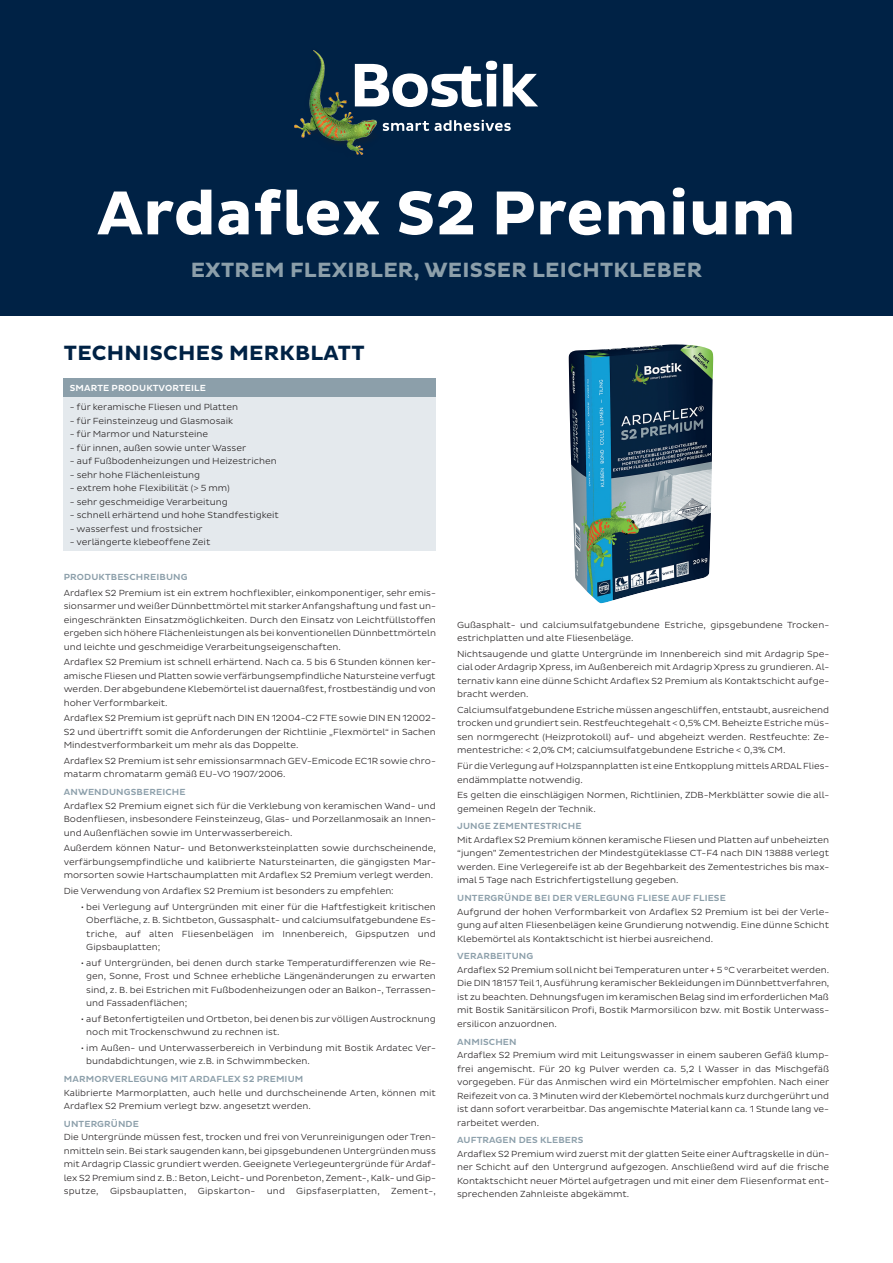
<style>
.page{position:relative;width:893px;height:1263px;background:#fff}
.page>*{position:absolute;margin:0;border:0;box-sizing:border-box;transform-origin:0 0}
.t1{font:700 63px "Bostik";color:#fff}
.t2{font:700 21px "Bostik";letter-spacing:.015em;color:#8c9faa}
.t3{font:700 21px "Bostik";letter-spacing:.015em;color:#002245}
.t4{font:300 9px/13.5px "Bostik";color:#231f20;text-align:justify}
.t5{font:500 9px "Bostik";letter-spacing:.015em;color:#8c9faa}
.t6{font:300 9px "Bostik";letter-spacing:.02em;color:#231f20}
.t7{font:500 9px "Bostik";letter-spacing:.015em;color:#fff}
</style>
<div class="page">
<div style="left:0;top:0;width:893px;height:316px;background:#002245"></div>
<img style="left:295px;top:51px;width:82px;height:103px">
<svg style="left:383px;top:121px;width:46px;height:10px"></svg>
<svg style="left:435px;top:120px;width:76px;height:11px"></svg>
<svg style="left:355px;top:61px;width:183px;height:46px"></svg>
<img style="left:569px;top:344px;width:144px;height:259px">
<div style="left:64px;top:379px;width:372px;height:18px;background:#8c9faa"></div>
<div style="left:64px;top:397px;width:372px;height:154px;background:#e4e9ed"></div>
<h1 class="t1" style="left:97px;top:177px;width:700px">Ardaflex S2 Premium</h1>
<h2 class="t2" style="left:191px;top:257px;width:513px">EXTREM FLEXIBLER, WEISSER LEICHTKLEBER</h2>
<h2 class="t3" style="left:64px;top:341px;width:302px">TECHNISCHES MERKBLATT</h2>
<p class="t7" style="left:70px;top:383px;width:138px">SMARTE PRODUKTVORTEILE</p>
<p class="t4" style="left:70px;top:400px;width:170px">- für keramische Fliesen und Platten</p>
<p class="t4" style="left:70px;top:414px;width:165px">- für Feinsteinzeug und Glasmosaik</p>
<p class="t4" style="left:70px;top:427px;width:140px">- für Marmor und Natursteine</p>
<p class="t4" style="left:70px;top:441px;width:178px">- für innen, außen sowie unter Wasser</p>
<p class="t4" style="left:70px;top:454px;width:208px">- auf Fußbodenheizungen und Heizestrichen</p>
<p class="t4" style="left:70px;top:468px;width:132px">- sehr hohe Flächenleistung</p>
<p class="t4" style="left:70px;top:481px;width:162px">- extrem hohe Flexibilität (&gt; 5 mm)</p>
<p class="t4" style="left:70px;top:495px;width:159px">- sehr geschmeidige Verarbeitung</p>
<p class="t4" style="left:70px;top:508px;width:211px">- schnell erhärtend und hohe Standfestigkeit</p>
<p class="t4" style="left:70px;top:522px;width:134px">- wasserfest und frostsicher</p>
<p class="t4" style="left:70px;top:535px;width:142px">- verlängerte klebeoffene Zeit</p>
<p class="t5" style="left:64px;top:572px;width:125px">PRODUKTBESCHREIBUNG</p>
<p class="t4" style="left:64px;top:586px;width:374px">Ardaflex S2 Premium ist ein extrem hochflexibler, einkomponentiger, sehr emis&shy;sionsarmer und weißer Dünnbettmörtel mit starker Anfangshaftung und fast un&shy;eingeschränkten Einsatzmöglichkeiten. Durch den Einsatz von Leichtfüllstoffen ergeben sich höhere Flächenleistungen als bei konventionellen Dünnbettmörteln und leichte und geschmeidige Verarbeitungseigenschaften.</p>
<p class="t4" style="left:64px;top:655px;width:374px">Ardaflex S2 Premium ist schnell erhärtend. Nach ca. 5 bis 6 Stunden können ker&shy;amische Fliesen und Platten sowie verfärbungsempfindliche Natursteine verfugt werden. Der abgebundene Klebemörtel ist dauernaßfest, frostbeständig und von hoher Verformbarkeit.</p>
<p class="t4" style="left:64px;top:711px;width:374px">Ardaflex S2 Premium ist geprüft nach DIN EN 12004-C2 FTE sowie DIN EN 12002- S2 und übertrifft somit die Anforderungen der Richtlinie „Flexmörtel“ in Sachen Mindestverformbarkeit um mehr als das Doppelte.</p>
<p class="t4" style="left:64px;top:754px;width:374px">Ardaflex S2 Premium ist sehr emissionsarmnach GEV-Emicode EC1R sowie chro&shy;matarm chromatarm gemäß EU-VO 1907/2006.</p>
<p class="t5" style="left:64px;top:787px;width:123px">ANWENDUNGSBEREICHE</p>
<p class="t4" style="left:64px;top:799px;width:374px">Ardaflex S2 Premium eignet sich für die Verklebung von keramischen Wand- und Bodenfliesen, insbesondere Feinsteinzeug, Glas- und Porzellanmosaik an Innen&shy;und Außenflächen sowie im Unterwasserbereich.</p>
<p class="t4" style="left:64px;top:841px;width:374px">Außerdem können Natur- und Betonwerksteinplatten sowie durchscheinende, verfärbungsempfindliche und kalibrierte Natursteinarten, die gängigsten Mar&shy;morsorten sowie Hartschaumplatten mit Ardaflex S2 Premium verlegt werden.</p>
<p class="t4" style="left:64px;top:884px;width:331px">Die Verwendung von Ardaflex S2 Premium ist besonders zu empfehlen:</p>
<p class="t4" style="left:86px;top:900px;width:351px;text-indent:-6px">• bei Verlegung auf Untergründen mit einer für die Haftfestigkeit kritischen Oberfläche, z. B. Sichtbeton, Gussasphalt- und calciumsulfatgebundene Es&shy;triche, auf alten Fliesenbelägen im Innenbereich, Gipsputzen und Gipsbauplatten;</p>
<p class="t4" style="left:86px;top:956px;width:351px;text-indent:-6px">• auf Untergründen, bei denen durch starke Temperaturdifferenzen wie Re&shy;gen, Sonne, Frost und Schnee erhebliche Längenänderungen zu erwarten sind, z. B. bei Estrichen mit Fußbodenheizungen oder an Balkon-, Terrassen&shy;und Fassadenflächen;</p>
<p class="t4" style="left:86px;top:1012px;width:351px;text-indent:-6px">• auf Betonfertigteilen und Ortbeton, bei denen bis zur völligen Austrocknung noch mit Trockenschwund zu rechnen ist.</p>
<p class="t4" style="left:86px;top:1041px;width:351px;text-indent:-6px">• im Außen- und Unterwasserbereich in Verbindung mit Bostik Ardatec Ver&shy;bundabdichtungen, wie z.B. in Schwimmbecken.</p>
<p class="t5" style="left:64px;top:1074px;width:241px">MARMORVERLEGUNG MIT ARDAFLEX S2 PREMIUM</p>
<p class="t4" style="left:64px;top:1086px;width:374px">Kalibrierte Marmorplatten, auch helle und durchscheinende Arten, können mit<br>Ardaflex S2 Premium verlegt bzw. angesetzt werden.</p>
<p class="t5" style="left:64px;top:1119px;width:77px">UNTERGRÜNDE</p>
<p class="t4" style="left:64px;top:1131px;width:374px">Die Untergründe müssen fest, trocken und frei von Verunreinigungen oder Tren&shy;nmitteln sein. Bei stark saugenden kann, bei gipsgebundenen Untergründen muss mit Ardagrip Classic grundiert werden. Geeignete Verlegeuntergründe für Ardaf&shy;lex S2 Premium sind z. B.: Beton, Leicht- und Porenbeton, Zement-, Kalk- und Gip&shy;sputze,</p>
<p class="t6" style="left:110px;top:1186px;width:78px">Gipsbauplatten,</p>
<p class="t6" style="left:198px;top:1186px;width:59px">Gipskarton-</p>
<p class="t4" style="left:267px;top:1185px;width:20px">und</p>
<p class="t6" style="left:296px;top:1186px;width:85px">Gipsfaserplatten,</p>
<p class="t4" style="left:391px;top:1185px;width:46px">Zement-,</p>
<p class="t4" style="left:457px;top:618px;width:374px">Gußasphalt- und calciumsulfatgebundene Estriche, gipsgebundene Trocken&shy;estrichplatten und alte Fliesenbeläge.</p>
<p class="t4" style="left:457px;top:647px;width:374px">Nichtsaugende und glatte Untergründe im Innenbereich sind mit Ardagrip Spe&shy;cial oder Ardagrip Xpress, im Außenbereich mit Ardagrip Xpress zu grundieren. Al&shy;ternativ kann eine dünne Schicht Ardaflex S2 Premium als Kontaktschicht aufge&shy;bracht werden.</p>
<p class="t4" style="left:457px;top:703px;width:374px">Calciumsulfatgebundene Estriche müssen angeschliffen, entstaubt, ausreichend trocken und grundiert sein. Restfeuchtegehalt &lt; 0,5% CM. Beheizte Estriche müs&shy;sen normgerecht (Heizprotokoll) auf- und abgeheizt werden. Restfeuchte: Ze&shy;mentestriche: &lt; 2,0% CM; calciumsulfatgebundene Estriche &lt; 0,3% CM.</p>
<p class="t4" style="left:457px;top:759px;width:374px">Für die Verlegung auf Holzspannplatten ist eine Entkopplung mittels ARDAL Flies&shy;endämmplatte notwendig.</p>
<p class="t4" style="left:457px;top:788px;width:374px">Es gelten die einschlägigen Normen, Richtlinien, ZDB-Merkblätter sowie die all&shy;gemeinen Regeln der Technik.</p>
<p class="t5" style="left:457px;top:821px;width:126px">JUNGE ZEMENTESTRICHE</p>
<p class="t4" style="left:457px;top:833px;width:374px">Mit Ardaflex S2 Premium können keramische Fliesen und Platten auf unbeheizten “jungen” Zementestrichen der Mindestgüteklasse CT-F4 nach DIN 13888 verlegt werden. Eine Verlegereife ist ab der Begehbarkeit des Zementestriches bis max&shy;imal 5 Tage nach Estrichfertigstellung gegeben.</p>
<p class="t5" style="left:457px;top:893px;width:270px">UNTERGRÜNDE BEI DER VERLEGUNG FLIESE AUF FLIESE</p>
<p class="t4" style="left:457px;top:905px;width:374px">Aufgrund der hohen Verformbarkeit von Ardaflex S2 Premium ist bei der Verle&shy;gung auf alten Fliesenbelägen keine Grundierung notwendig. Eine dünne Schicht Klebemörtel als Kontaktschicht ist hierbei ausreichend.</p>
<p class="t5" style="left:457px;top:951px;width:78px">VERARBEITUNG</p>
<p class="t4" style="left:457px;top:963px;width:374px">Ardaflex S2 Premium soll nicht bei Temperaturen unter + 5 °C verarbeitet werden.<br>Die DIN 18157 Teil 1, Ausführung keramischer Bekleidungen im Dünnbettverfahren, ist zu beachten. Dehnungsfugen im keramischen Belag sind im erforderlichen Maß mit Bostik Sanitärsilicon Profi, Bostik Marmorsilicon bzw. mit Bostik Unterwass&shy;ersilicon anzuordnen.</p>
<p class="t5" style="left:457px;top:1036px;width:61px">ANMISCHEN</p>
<p class="t4" style="left:457px;top:1048px;width:374px">Ardaflex S2 Premium wird mit Leitungswasser in einem sauberen Gefäß klump&shy;frei angemischt. Für 20 kg Pulver werden ca. 5,2 l Wasser in das Mischgefäß vorgegeben. Für das Anmischen wird ein Mörtelmischer empfohlen. Nach einer Reifezeit von ca. 3 Minuten wird der Klebemörtel nochmals kurz durchgerührt und ist dann sofort verarbeitbar. Das angemischte Material kann ca. 1 Stunde lang ve&shy;rarbeitet werden.</p>
<p class="t5" style="left:457px;top:1135px;width:128px">AUFTRAGEN DES KLEBERS</p>
<p class="t4" style="left:457px;top:1147px;width:374px">Ardaflex S2 Premium wird zuerst mit der glatten Seite einer Auftragskelle in dün&shy;ner Schicht auf den Untergrund aufgezogen. Anschließend wird auf die frische Kontaktschicht neuer Mörtel aufgetragen und mit einer dem Fliesenformat ent&shy;sprechenden Zahnleiste abgekämmt.</p>
</div>
